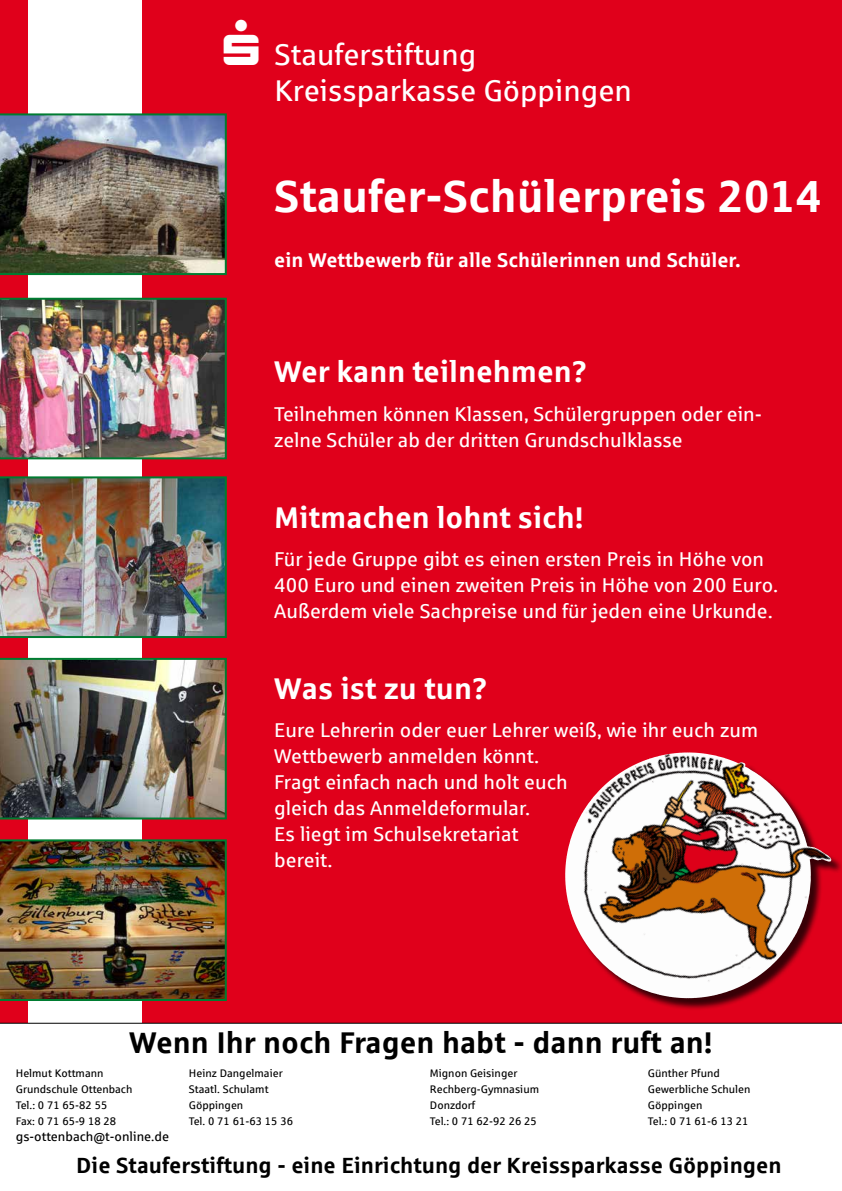
<style>
.page{position:relative;width:842px;height:1191px;background:#e0001b}
.page>*{position:absolute;margin:0;border:0;box-sizing:border-box;transform-origin:0 0}
.t1{font:700 45px "Sparkasse Rg";color:#fff}
.t2{font:700 30px "Sparkasse Rg";color:#fff}
.t3{font:30px/36px "Sparkasse Rg";color:#fff}
.t4{font:700 30px "Sparkasse Rg";color:#000}
.t5{font:700 22px "Sparkasse Rg";color:#000}
.t6{font:20px/26px "Sparkasse Rg";color:#fff}
.t7{font:700 20px "Sparkasse Rg";color:#fff}
.t8{font:13px "Sparkasse Rg";color:#000}
.t9{font:11px "Sparkasse Rg";color:#000}
</style>
<div class="page">
<div style="left:28px;top:0;width:114px;height:1191px;background:#fff"></div>
<img style="left:0;top:298px;width:227px;height:161px">
<img style="left:0;top:476px;width:227px;height:162px">
<img style="left:0;top:658px;width:227px;height:161px">
<img style="left:0;top:839px;width:227px;height:162px">
<div style="left:0;top:1022px;width:842px;height:169px;background:#fff"></div>
<div style="left:567px;top:754px;width:275px;height:256px;background:#000;opacity:.75"></div>
<img style="left:635px;top:752px;width:54px;height:12px">
<img style="left:0;top:113px;width:227px;height:162px">
<h2 class="t3" style="left:274px;top:36px;width:359px;text-indent:-51px">▲ Stauferstiftung<br>Kreissparkasse Göppingen</h2>
<h1 class="t1" style="left:274px;top:167px;width:549px">Staufer-Schülerpreis 2014</h1>
<p class="t7" style="left:274px;top:247px;width:468px">ein Wettbewerb für alle Schülerinnen und Schüler.</p>
<h2 class="t2" style="left:274px;top:353px;width:315px">Wer kann teilnehmen?</h2>
<p class="t6" style="left:274px;top:400px;width:489px">Teilnehmen können Klassen, Schülergruppen oder ein&shy;zelne Schüler ab der dritten Grundschulklasse</p>
<h2 class="t2" style="left:274px;top:498px;width:311px">Mitmachen lohnt sich!</h2>
<p class="t6" style="left:274px;top:545px;width:505px">Für jede Gruppe gibt es einen ersten Preis in Höhe von<br>400 Euro und einen zweiten Preis in Höhe von 200 Euro.<br>Außerdem viele Sachpreise und für jeden eine Urkunde.</p>
<h2 class="t2" style="left:274px;top:669px;width:215px">Was ist zu tun?</h2>
<p class="t6" style="left:274px;top:716px;width:485px">Eure Lehrerin oder euer Lehrer weiß, wie ihr euch zum<br>Wettbewerb anmelden könnt.<br>Fragt einfach nach und holt euch<br>gleich das Anmeldeformular.<br>Es liegt im Schulsekretariat<br>bereit.</p>
<h2 class="t4" style="left:129px;top:1023px;width:585px">Wenn Ihr noch Fragen habt - dann ruft an!</h2>
<p class="t9" style="left:16px;top:1066px;width:89px">Helmut Kottmann</p>
<p class="t9" style="left:189px;top:1066px;width:95px">Heinz Dangelmaier</p>
<p class="t9" style="left:430px;top:1066px;width:89px">Mignon Geisinger</p>
<p class="t9" style="left:648px;top:1066px;width:73px">Günther Pfund</p>
<p class="t9" style="left:16px;top:1082px;width:118px">Grundschule Ottenbach</p>
<p class="t9" style="left:189px;top:1082px;width:81px">Staatl. Schulamt</p>
<p class="t9" style="left:430px;top:1082px;width:111px">Rechberg-Gymnasium</p>
<p class="t9" style="left:648px;top:1082px;width:104px">Gewerbliche Schulen</p>
<p class="t9" style="left:16px;top:1098px;width:93px">Tel.: 0 71 65-82 55</p>
<p class="t9" style="left:189px;top:1098px;width:56px">Göppingen</p>
<p class="t9" style="left:430px;top:1098px;width:47px">Donzdorf</p>
<p class="t9" style="left:648px;top:1098px;width:56px">Göppingen</p>
<p class="t9" style="left:16px;top:1114px;width:102px">Fax: 0 71 65-9 18 28</p>
<p class="t9" style="left:189px;top:1114px;width:106px">Tel. 0 71 61-63 15 36</p>
<p class="t9" style="left:430px;top:1114px;width:108px">Tel.: 0 71 62-92 26 25</p>
<p class="t9" style="left:648px;top:1114px;width:102px">Tel.: 0 71 61-6 13 21</p>
<p class="t8" style="left:16px;top:1128px;width:155px">gs-ottenbach@t-online.de</p>
<p class="t5" style="left:76px;top:1151px;width:707px">Die Stauferstiftung - eine Einrichtung der Kreissparkasse Göppingen</p>
</div>
